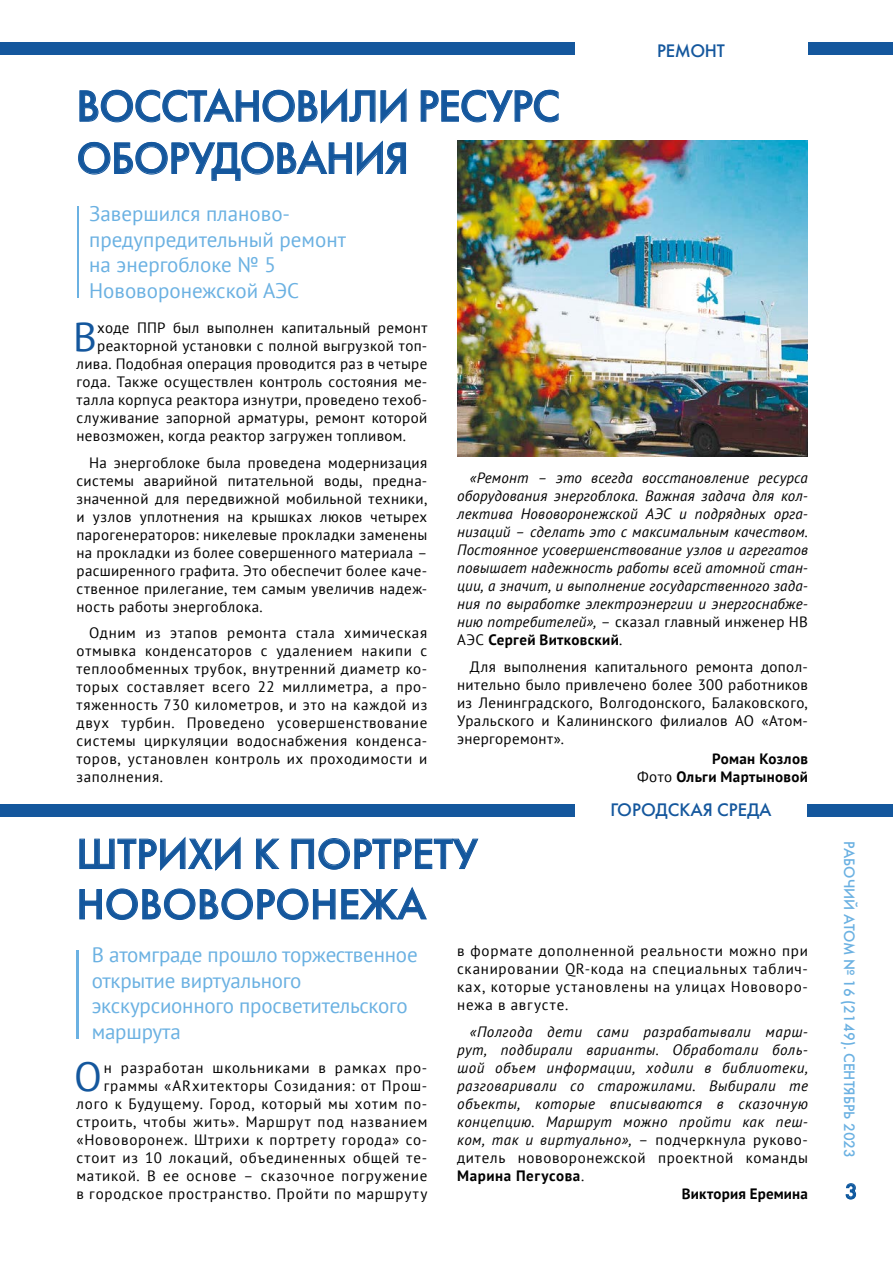
<style>
.page{position:relative;width:893px;height:1263px;background:#fff}
.page>*{position:absolute;margin:0;border:0;box-sizing:border-box;transform-origin:0 0}
.ЗАГОЛОВОК{font:43.5px/52.2px "Futuris C";letter-spacing:-.02em;color:#14579d}
.ЗАГОЛОВОК-2{font:42px/50.4px "Futuris C";color:#14579d}
.Буквица{font:40.65px "PT Sans";color:#14579d}
.ВРЕЗ{font:21px/25.5px "PT Sans";letter-spacing:-.01em;color:#6bb1e2}
.t1{font:21px "Futuris C";color:#0b569d}
.t2{font:18px "Futuris C";color:#14579d}
.ОСНОВНОЙ_ТЕКСТ{font:15px/18px "PT Sans";letter-spacing:.03em;color:#000;text-align:justify}
.ОСНОВНОЙ_ТЕКСТ-2{font:italic 15px/18px "PT Sans";letter-spacing:.02em;color:#000;text-align:justify}
.Буквица-2{font:15px/18px "PT Sans";letter-spacing:.05em;color:#000;text-align:right}
.Буквица-3{font:15px "PT Sans";letter-spacing:.025em;color:#000}
.Буквица-4{font:15px "PT Sans";letter-spacing:.02em;color:#000}
.ОСНОВНОЙ_ТЕКСТ-3{font:700 15px "PT Sans";letter-spacing:.02em;color:#000}
.t3{font:15px "Futuris C";color:#6bb1e2}
.s1{font-style:normal}
.s2{font-weight:700;font-style:normal}
.s3{font-weight:400}
</style>
<div class="page">
<div style="left:808px;top:43px;width:85px;height:12px;background:#14579d"></div>
<div style="left:0;top:43px;width:574px;height:12px;background:#14579d"></div>
<svg style="left:845px;top:1183px;width:11px;height:17px"></svg>
<svg style="left:79px;top:88px;width:328px;height:35px"></svg>
<svg style="left:420px;top:89px;width:139px;height:34px"></svg>
<svg style="left:78px;top:141px;width:328px;height:40px"></svg>
<img style="left:457px;top:141px;width:351px;height:315px">
<hr style="left:77px;top:207px;width:1px;height:91px;background:#6bb1e2">
<svg style="left:79px;top:837px;width:162px;height:33px"></svg>
<svg style="left:256px;top:838px;width:23px;height:31px"></svg>
<svg style="left:291px;top:838px;width:187px;height:32px"></svg>
<svg style="left:79px;top:887px;width:348px;height:33px"></svg>
<div style="left:808px;top:804px;width:85px;height:12px;background:#14579d"></div>
<div style="left:0;top:804px;width:574px;height:12px;background:#14579d"></div>
<hr style="left:77px;top:950px;width:2px;height:89px;background:#6bb1e2">
<p class="ЗАГОЛОВОК" style="left:77px;top:80px;width:485px">ВОССТАНОВИЛИ РЕСУРС<br>ОБОРУДОВАНИЯ</p>
<p class="t2" style="left:657px;top:40px;width:69px">РЕМОНТ</p>
<p class="ВРЕЗ" style="left:89px;top:201px;width:258px">Завершился планово&shy;предупредительный ремонт на энергоблоке № 5<br>Нововоронежской АЭС</p>
<p class="Буквица" style="left:73px;top:311px;width:25px">В</p>
<p class="Буквица-4" style="left:97px;top:318px;width:332px">ходе ППР был выполнен капитальный ремонт</p>
<p class="Буквица-4" style="left:97px;top:336px;width:332px">реакторной установки с полной выгрузкой топ-</p>
<p class="Буквица-3" style="left:77px;top:354px;width:352px">лива. Подобная операция проводится раз в четыре</p>
<p class="Буквица-3" style="left:77px;top:372px;width:352px">года. Также осуществлен контроль состояния ме-</p>
<p class="Буквица-3" style="left:77px;top:390px;width:352px">талла корпуса реактора изнутри, проведено техоб-</p>
<p class="Буквица-3" style="left:77px;top:408px;width:352px">служивание запорной арматуры, ремонт которой</p>
<p class="Буквица-4" style="left:77px;top:426px;width:331px">невозможен, когда реактор загружен топливом.</p>
<p class="ОСНОВНОЙ_ТЕКСТ" style="left:77px;top:453px;width:352px;text-indent:13px">На энергоблоке была проведена модернизация системы аварийной питательной воды, предна&shy;значенной для передвижной мобильной техники, и узлов уплотнения на крышках люков четырех парогенераторов: никелевые прокладки заменены на прокладки из более совершенного материала – расширенного графита. Это обеспечит более каче&shy;ственное прилегание, тем самым увеличив надеж&shy;ность работы энергоблока.</p>
<p class="ОСНОВНОЙ_ТЕКСТ" style="left:77px;top:624px;width:352px;text-indent:13px">Одним из этапов ремонта стала химическая отмывка конденсаторов с удалением накипи с теплообменных трубок, внутренний диаметр ко&shy;торых составляет всего 22 миллиметра, а про&shy;тяженность 730 километров, и это на каждой из двух турбин. Проведено усовершенствование системы циркуляции водоснабжения конденса&shy;торов, установлен контроль их проходимости и заполнения.</p>
<p class="ОСНОВНОЙ_ТЕКСТ-2" style="left:457px;top:468px;width:352px;text-indent:13px">«Ремонт – это всегда восстановление ресурса оборудования энергоблока. Важная задача для кол&shy;лектива Нововоронежской АЭС и подрядных орга&shy;низаций – сделать это с максимальным качеством.<br>Постоянное усовершенствование узлов и агрегатов повышает надежность работы всей атомной стан&shy;ции, а значит, и выполнение государственного зада&shy;ния по выработке электроэнергии и энергоснабже&shy;нию потребителей», <span class="s1">– сказал главный инженер НВ АЭС</span> <span class="s2">Сергей Витковский</span><span class="s1">.</span></p>
<p class="ОСНОВНОЙ_ТЕКСТ" style="left:457px;top:657px;width:352px;text-indent:13px">Для выполнения капитального ремонта допол&shy;нительно было привлечено более 300 работников из Ленинградского, Волгодонского, Балаковского, Уральского и Калининского филиалов АО «Атом&shy;энергоремонт».</p>
<p class="ОСНОВНОЙ_ТЕКСТ-3" style="left:712px;top:749px;width:97px">Роман Козлов</p>
<p class="ОСНОВНОЙ_ТЕКСТ-3" style="left:637px;top:767px;width:172px"><span class="s3">Фото</span> Ольги Мартыновой</p>
<p class="t2" style="left:610px;top:799px;width:163px">ГОРОДСКАЯ СРЕДА</p>
<p class="ЗАГОЛОВОК-2" style="left:77px;top:829px;width:403px">ШТРИХИ К ПОРТРЕТУ<br>НОВОВОРОНЕЖА</p>
<p class="ВРЕЗ" style="left:92px;top:942px;width:327px">В атомграде прошло торжественное открытие виртуального экскурсионного просветительского маршрута</p>
<p class="Буквица-2" style="left:457px;top:941px;width:352px;text-align:justify">в формате дополненной реальности можно при сканировании QR-кода на специальных таблич&shy;ках, которые установлены на улицах Нововоро&shy;нежа в августе.</p>
<p class="ОСНОВНОЙ_ТЕКСТ-2" style="left:457px;top:1022px;width:352px;text-indent:13px">«Полгода дети сами разрабатывали марш&shy;рут, подбирали варианты. Обработали боль&shy;шой объем информации, ходили в библиотеки, разговаривали со старожилами. Выбирали те объекты, которые вписываются в сказочную концепцию. Маршрут можно пройти как пеш&shy;ком, так и виртуально», <span class="s1">– подчеркнула руково&shy;дитель нововоронежской проектной команды </span><span class="s2">Марина Пегусова</span><span class="s1">.</span></p>
<p class="ОСНОВНОЙ_ТЕКСТ-3" style="left:682px;top:1183px;width:128px">Виктория Еремина</p>
<p class="Буквица" style="left:74px;top:1051px;width:29px">О</p>
<p class="Буквица-2" style="left:77px;top:1058px;width:352px">н разработан школьниками в рамках про&shy;граммы «ARхитекторы Созидания: от Прош&shy;лого к Будущему. Город, который мы хотим по&shy;строить, чтобы жить». Маршрут под названием «Нововоронеж. Штрихи к портрету города» со&shy;стоит из 10 локаций, объединенных общей те&shy;матикой. В ее основе – сказочное погружение в городское пространство. Пройти по маршруту</p>
<p class="t3" style="left:858px;top:841px;width:319px;rotate:90deg">РАБОЧИЙ АТОМ № 16 (2149). СЕНТЯБРЬ 2023</p>
<h3 class="t1" style="left:845px;top:1179px;width:14px">3</h3>
</div>
